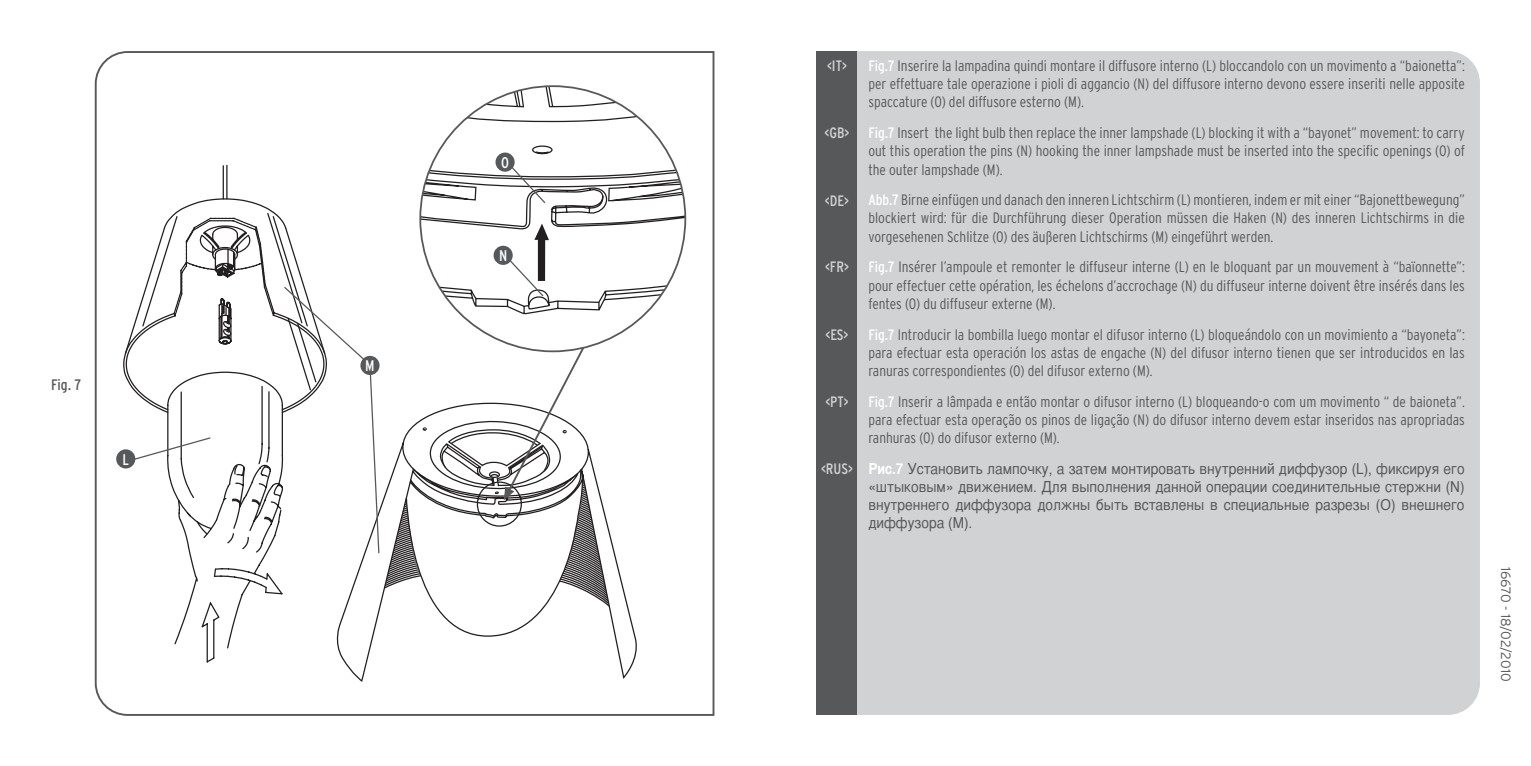
<style>
.page{position:relative;width:1531px;height:766px;background:#fff}
.page>*{position:absolute;margin:0;border:0;box-sizing:border-box;transform-origin:0 0}
.t1{font:condensed 15.53px "Interstate";color:#fff}
.t2{font:condensed 15.3px "Interstate";color:#57585a}
.t3{font:300 condensed 15.08px/18px "Interstate";color:#57585a;text-align:justify}
.t4{font:15.08px/18px "Helvetica";color:#57585a;text-align:justify;scale:.9 1}
.t5{font:condensed 15.08px "Interstate";color:#d1d2d4}
.t6{font:300 13.5px "Interstate";color:#57585a}
.s1{font-weight:400;color:#fff}
.s2{font-weight:700;color:#fff}
</style>
<div class="page">
<svg style="left:94px;top:51px;width:621px;height:665px"></svg>
<div style="left:857px;top:51px;width:623px;height:663px;background:#d1d2d4"></div>
<div style="left:816px;top:51px;width:41px;height:663px;background:#57585a"></div>
<div style="left:116px;top:449px;width:19px;height:19px;background:#57585a;border-radius:50%"></div>
<svg style="left:124px;top:164px;width:256px;height:390px"></svg>
<div style="left:360px;top:356px;width:19px;height:19px;background:#57585a;border-radius:50%"></div>
<svg style="left:509px;top:164px;width:38px;height:40px"></svg>
<div style="left:495px;top:152px;width:20px;height:20px;background:#57585a;border-radius:50%"></div>
<svg style="left:507px;top:223px;width:42px;height:75px"></svg>
<div style="left:493px;top:246px;width:20px;height:19px;background:#57585a;border-radius:50%"></div>
<p class="t2" style="left:51px;top:375px;width:32px">Fig. 7</p>
<p class="t1" style="left:123px;top:450px;width:8px">L</p>
<p class="t1" style="left:365px;top:357px;width:11px">M</p>
<p class="t1" style="left:501px;top:154px;width:9px">O</p>
<p class="t1" style="left:499px;top:247px;width:10px">N</p>
<p class="t5" style="left:827px;top:57px;width:21px">&lt;IT&gt;</p>
<p class="t5" style="left:824px;top:124px;width:26px">&lt;GB&gt;</p>
<p class="t5" style="left:825px;top:192px;width:26px">&lt;DE&gt;</p>
<p class="t5" style="left:825px;top:258px;width:25px">&lt;FR&gt;</p>
<p class="t5" style="left:825px;top:326px;width:25px">&lt;ES&gt;</p>
<p class="t5" style="left:825px;top:392px;width:25px">&lt;PT&gt;</p>
<p class="t5" style="left:821px;top:460px;width:33px">&lt;RUS&gt;</p>
<p class="t3" style="left:868px;top:57px;width:598px"><span class="s1">Fig.7</span> Inserire la lampadina quindi montare il diffusore interno (L) bloccandolo con un movimento a “baionetta”: per effettuare tale operazione i pioli di aggancio (N) del diffusore interno devono essere inseriti nelle apposite spaccature (O) del diffusore esterno (M).</p>
<p class="t3" style="left:868px;top:124px;width:598px"><span class="s1">Fig.7</span> Insert the light bulb then replace the inner lampshade (L) blocking it with a “bayonet” movement: to carry out this operation the pins (N) hooking the inner lampshade must be inserted into the specific openings (O) of the outer lampshade (M).</p>
<p class="t3" style="left:868px;top:191px;width:598px"><span class="s1">Abb.7</span> Birne einfügen und danach den inneren Lichtschirm (L) montieren, indem er mit einer “Bajonettbewegung” blockiert wird: für die Durchführung dieser Operation müssen die Haken (N) des inneren Lichtschirms in die vorgesehenen Schlitze (O) des äußeren Lichtschirms (M) eingeführt werden.</p>
<p class="t3" style="left:868px;top:258px;width:598px"><span class="s1">Fig.7</span> Insérer l’ampoule et remonter le diffuseur interne (L) en le bloquant par un mouvement à “baïonnette”: pour effectuer cette opération, les échelons d’accrochage (N) du diffuseur interne doivent être insérés dans les fentes (O) du diffuseur externe (M).</p>
<p class="t3" style="left:868px;top:325px;width:598px"><span class="s1">Fig.7</span> Introducir la bombilla luego montar el difusor interno (L) bloqueándolo con un movimiento a “bayoneta”: para efectuar esta operación los astas de engache (N) del difusor interno tienen que ser introducidos en las ranuras correspondientes (O) del difusor externo (M).</p>
<p class="t3" style="left:868px;top:392px;width:598px"><span class="s1">Fig.7</span> Inserir a lâmpada e então montar o difusor interno (L) bloqueando-o com um movimento “ de baioneta”. para efectuar esta operação os pinos de ligação (N) do difusor interno devem estar inseridos nas apropriadas ranhuras (O) do difusor externo (M).</p>
<p class="t4" style="left:868px;top:459px;width:664px"><span class="s2">Рис.7</span> Установить лампочку, а затем монтировать внутренний диффузор (L), фиксируя его «штыковым» движением. Для выполнения данной операции соединительные стержни (N) внутреннего диффузора должны быть вставлены в специальные разрезы (O) внешнего диффузора (M).</p>
<p class="t6" style="left:1513px;top:566px;width:116px;rotate:90deg">16670 - 18/02/2010</p>
</div>
